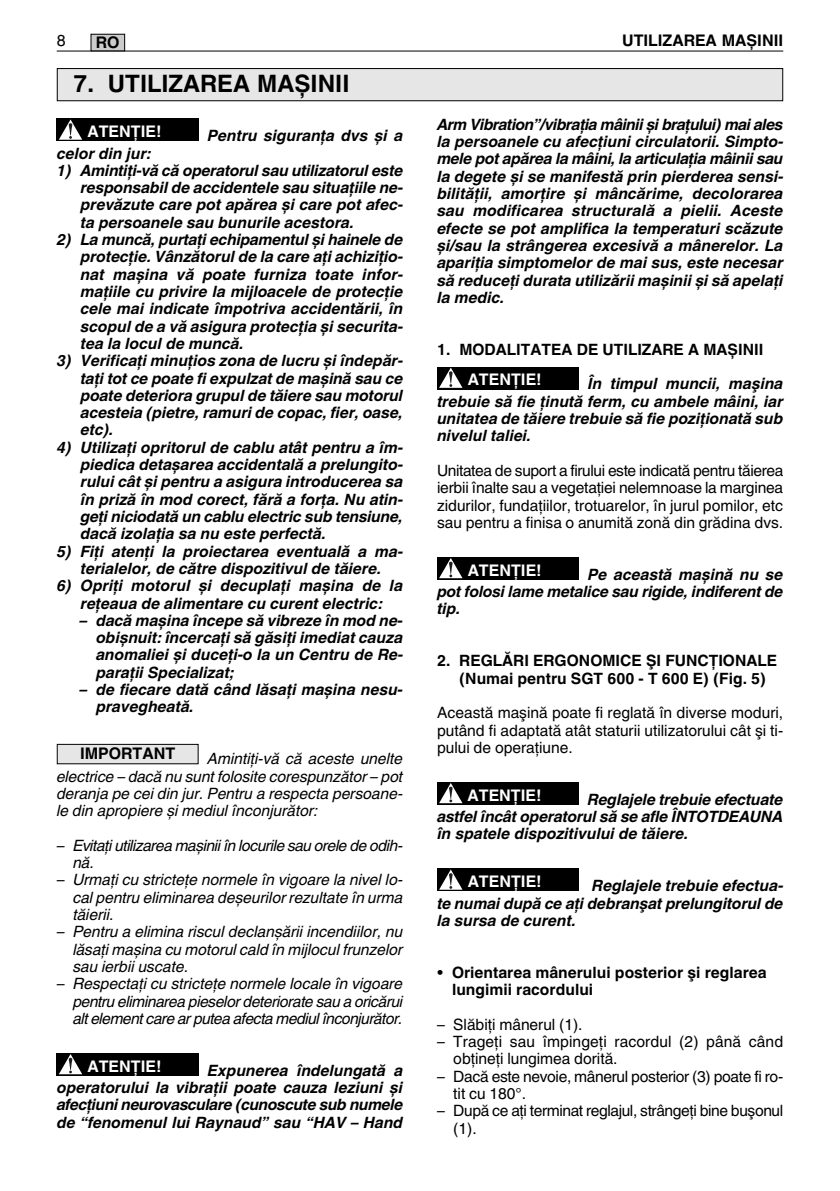
<style>
.page{position:relative;width:840px;height:1191px;background:#fff}
.page>*{position:absolute;margin:0;border:0;box-sizing:border-box;transform-origin:0 0}
.t1{font:700 24px "Helvetica World";color:#000}
.t2{font:700 16px "Helvetica World";color:#fff}
.t3{font:700 16px "Helvetica World";color:#000}
.t4{font:16px "Helvetica World";color:#000}
.t5{font:italic 700 15.6px/17.2px "Helvetica World";color:#000;text-align:justify}
.t6{font:italic 15.6px/17.4px "Helvetica World";color:#000;text-align:justify}
.t7{font:15.6px/17.4px "Helvetica World";color:#000;text-align:justify}
.t8{font:700 15.6px/17.4px "Helvetica World";color:#000}
.t9{font:15.6px/17.4px "Helvetica World";letter-spacing:-.02em;color:#000}
.t10{font:italic 15.6px/17.4px "Helvetica World";letter-spacing:-.03em;color:#000}
.t11{font:15.6px/17.4px "Helvetica World";letter-spacing:-.025em;color:#000}
</style>
<div class="page">
<div style="left:57px;top:1053px;width:28px;height:22px;background:#000"></div>
<svg style="left:59px;top:1054px;width:23px;height:20px"></svg>
<div style="left:85px;top:1053px;width:113px;height:22px;background:#000"></div>
<div style="left:58px;top:745px;width:139px;height:18px;background:#e6e6e6"></div>
<div style="left:57px;top:744px;width:141px;height:20px;border:1px solid #000"></div>
<div style="left:85px;top:119px;width:113px;height:22px;background:#000"></div>
<div style="left:57px;top:119px;width:28px;height:22px;background:#000"></div>
<svg style="left:59px;top:119px;width:23px;height:21px"></svg>
<svg style="left:437px;top:868px;width:28px;height:23px"></svg>
<svg style="left:439px;top:869px;width:23px;height:20px"></svg>
<svg style="left:448px;top:873px;width:4px;height:12px"></svg>
<div style="left:465px;top:868px;width:113px;height:23px;background:#000"></div>
<div style="left:437px;top:782px;width:28px;height:22px;background:#000"></div>
<svg style="left:439px;top:783px;width:23px;height:20px"></svg>
<svg style="left:448px;top:786px;width:4px;height:13px"></svg>
<div style="left:465px;top:782px;width:113px;height:22px;background:#000"></div>
<svg style="left:437px;top:557px;width:28px;height:23px"></svg>
<svg style="left:439px;top:558px;width:23px;height:20px"></svg>
<svg style="left:448px;top:562px;width:4px;height:12px"></svg>
<div style="left:465px;top:557px;width:113px;height:23px;background:#000"></div>
<div style="left:437px;top:367px;width:28px;height:22px;background:#000"></div>
<svg style="left:439px;top:367px;width:23px;height:21px"></svg>
<svg style="left:448px;top:371px;width:4px;height:12px"></svg>
<div style="left:465px;top:367px;width:113px;height:22px;background:#000"></div>
<hr style="left:57px;top:51px;width:725px;height:1px;background:#000">
<div style="left:91px;top:34px;width:33px;height:17px;background:#ccc"></div>
<div style="left:91px;top:34px;width:34px;height:17px;border:1px solid #000"></div>
<div style="left:58px;top:69px;width:723px;height:31px;background:#e6e6e6"></div>
<div style="left:57px;top:68px;width:725px;height:33px;border:1px solid #000"></div>
<p class="t4" style="left:57px;top:31px;width:10px">8</p>
<p class="t3" style="left:96px;top:33px;width:25px">RO</p>
<p class="t3" style="left:621px;top:31px;width:162px">UTILIZAREA MAȘINII</p>
<p class="t1" style="left:74px;top:70px;width:277px">7. UTILIZAREA MAȘINII</p>
<p class="t2" style="left:87px;top:122px;width:75px">ATENŢIE!</p>
<p class="t5" style="left:437px;top:116px;width:347px">Arm Vibration”/vibraţia mâinii și braţului) mai ales la persoanele cu afecţiuni circulatorii. Simpto&shy;mele pot apărea la mâini, la articulaţia mâinii sau la degete și se manifestă prin pierderea sensi&shy;bilităţii, amorţire și mâncărime, decolorarea sau modificarea structurală a pielii. Aceste efecte se pot amplifica la temperaturi scăzute și/sau la strângerea excesivă a mânerelor. La apariţia simptomelor de mai sus, este necesar să reduceţi durata utilizării mașinii și să apelaţi la medic.</p>
<p class="t5" style="left:207px;top:127px;width:197px">Pentru siguranţa dvs și a</p>
<p class="t5" style="left:57px;top:145px;width:96px">celor din jur:</p>
<p class="t5" style="left:80px;top:162px;width:324px;text-indent:-24px">1) Amintiţi-vă că operatorul sau utilizatorul este responsabil de accidentele sau situaţiile ne&shy;prevăzute care pot apărea și care pot afec&shy;ta persoanele sau bunurile acestora.</p>
<p class="t5" style="left:80px;top:231px;width:324px;text-indent:-24px">2) La muncă, purtaţi echipamentul și hainele de protecţie. Vânzătorul de la care aţi achiziţio&shy;nat mașina vă poate furniza toate infor&shy;maţiile cu privire la mijloacele de protecţie cele mai indicate împotriva accidentării, în scopul de a vă asigura protecţia și securita&shy;tea la locul de muncă.</p>
<p class="t5" style="left:80px;top:352px;width:324px;text-indent:-24px">3) Verificaţi minuţios zona de lucru și îndepăr&shy;taţi tot ce poate fi expulzat de mașină sau ce poate deteriora grupul de tăiere sau motorul acesteia (pietre, ramuri de copac, fier, oase, etc).</p>
<p class="t5" style="left:80px;top:439px;width:324px;text-indent:-24px">4) Utilizaţi opritorul de cablu atât pentru a îm&shy;piedica detașarea accidentală a prelungito&shy;rului cât și pentru a asigura introducerea sa în priză în mod corect, fără a forţa. Nu atin&shy;geţi niciodată un cablu electric sub tensiune, dacă izolaţia sa nu este perfectă.</p>
<p class="t5" style="left:57px;top:542px;width:347px;text-align:center">5) Fiţi atenţi la proiectarea eventuală a ma&shy;terialelor, de către dispozitivul de tăiere.</p>
<p class="t5" style="left:57px;top:577px;width:347px;text-align:center">6) Opriţi motorul și decuplaţi mașina de la reţeaua de alimentare cu curent electric:</p>
<p class="t5" style="left:96px;top:612px;width:308px;text-indent:-17px">– dacă mașina începe să vibreze în mod ne&shy;obișnuit: încercaţi să găsiţi imediat cauza anomaliei și duceţi-o la un Centru de Re&shy;paraţii Specializat;</p>
<p class="t5" style="left:96px;top:681px;width:308px;text-indent:-17px">– de fiecare dată când lăsaţi mașina nesu&shy;pravegheată.</p>
<p class="t6" style="left:57px;top:750px;width:347px;text-indent:150px">Amintiţi-vă că aceste unelte electrice – dacă nu sunt folosite corespunzător – pot deranja pe cei din jur. Pentru a respecta persoane&shy;le din apropiere și mediul înconjurător:</p>
<p class="t10" style="left:73px;top:836px;width:331px;text-indent:-16px">– Evitaţi utilizarea mașinii în locurile sau orele de odih&shy;nă.</p>
<p class="t6" style="left:73px;top:871px;width:331px;text-indent:-16px">– Urmaţi cu stricteţe normele în vigoare la nivel lo&shy;cal pentru eliminarea deșeurilor rezultate în urma tăierii.</p>
<p class="t6" style="left:73px;top:923px;width:331px;text-indent:-16px">– Pentru a elimina riscul declanșării incendiilor, nu lăsaţi mașina cu motorul cald în mijlocul frunzelor sau ierbii uscate.</p>
<p class="t6" style="left:73px;top:975px;width:331px;text-indent:-16px">– Respectaţi cu stricteţe normele locale în vigoare pentru eliminarea pieselor deteriorate sau a oricărui alt element care ar putea afecta mediul înconjurător.</p>
<p class="t5" style="left:57px;top:1061px;width:347px;text-indent:151px">Expunerea îndelungată a operatorului la vibraţii poate cauza leziuni și afecţiuni neurovasculare (cunoscute sub numele de “fenomenul lui Raynaud” sau “HAV – Hand</p>
<p class="t8" style="left:437px;top:341px;width:327px">1. MODALITATEA DE UTILIZARE A MAȘINII</p>
<p class="t5" style="left:437px;top:375px;width:347px;text-indent:151px">În timpul muncii, maşina trebuie să fie ţinută ferm, cu ambele mâini, iar unitatea de tăiere trebuie să fie poziţionată sub nivelul taliei.</p>
<p class="t7" style="left:437px;top:462px;width:347px">Unitatea de suport a firului este indicată pentru tăierea ierbii înalte sau a vegetaţiei nelemnoase la marginea zidurilor, fundaţiilor, trotuarelor, în jurul pomilor, etc sau pentru a finisa o anumită zonă din grădina dvs.</p>
<p class="t5" style="left:437px;top:565px;width:347px;text-indent:151px">Pe această mașină nu se pot folosi lame metalice sau rigide, indiferent de tip.</p>
<p class="t8" style="left:459px;top:652px;width:319px;text-indent:-22px">2. REGLĂRI ERGONOMICE ŞI FUNCŢIONALE (Numai pentru SGT 600 - T 600 E) (Fig. 5)</p>
<p class="t7" style="left:437px;top:704px;width:347px">Această maşină poate fi reglată în diverse moduri, putând fi adaptată atât staturii utilizatorului cât şi ti&shy;pului de operaţiune.</p>
<p class="t5" style="left:437px;top:790px;width:347px;text-indent:150px">Reglajele trebuie efectuate astfel încât operatorul să se afle ÎNTOTDEAUNA în spatele dispozitivului de tăiere.</p>
<p class="t5" style="left:437px;top:877px;width:347px;text-indent:155px">Reglajele trebuie efectua&shy;te numai după ce aţi debranşat prelungitorul de la sursa de curent.</p>
<p class="t8" style="left:452px;top:963px;width:316px;text-indent:-15px">• Orientarea mânerului posterior şi reglarea lungimii racordului</p>
<p class="t7" style="left:437px;top:1015px;width:147px">– Slăbiţi mânerul (1).</p>
<p class="t7" style="left:453px;top:1033px;width:331px;text-indent:-16px">– Trageţi sau împingeţi racordul (2) până când obţineţi lungimea dorită.</p>
<p class="t9" style="left:453px;top:1067px;width:331px;text-indent:-16px">– Dacă este nevoie, mânerul posterior (3) poate fi ro&shy;tit cu 180°.</p>
<p class="t11" style="left:453px;top:1102px;width:331px;text-indent:-16px">– După ce aţi terminat reglajul, strângeţi bine buşonul (1).</p>
<p class="t2" style="left:467px;top:370px;width:75px">ATENŢIE!</p>
<p class="t2" style="left:467px;top:561px;width:75px">ATENŢIE!</p>
<p class="t3" style="left:80px;top:744px;width:97px">IMPORTANT</p>
<p class="t2" style="left:467px;top:786px;width:75px">ATENŢIE!</p>
<p class="t2" style="left:467px;top:872px;width:75px">ATENŢIE!</p>
<p class="t2" style="left:87px;top:1057px;width:75px">ATENŢIE!</p>
</div>
